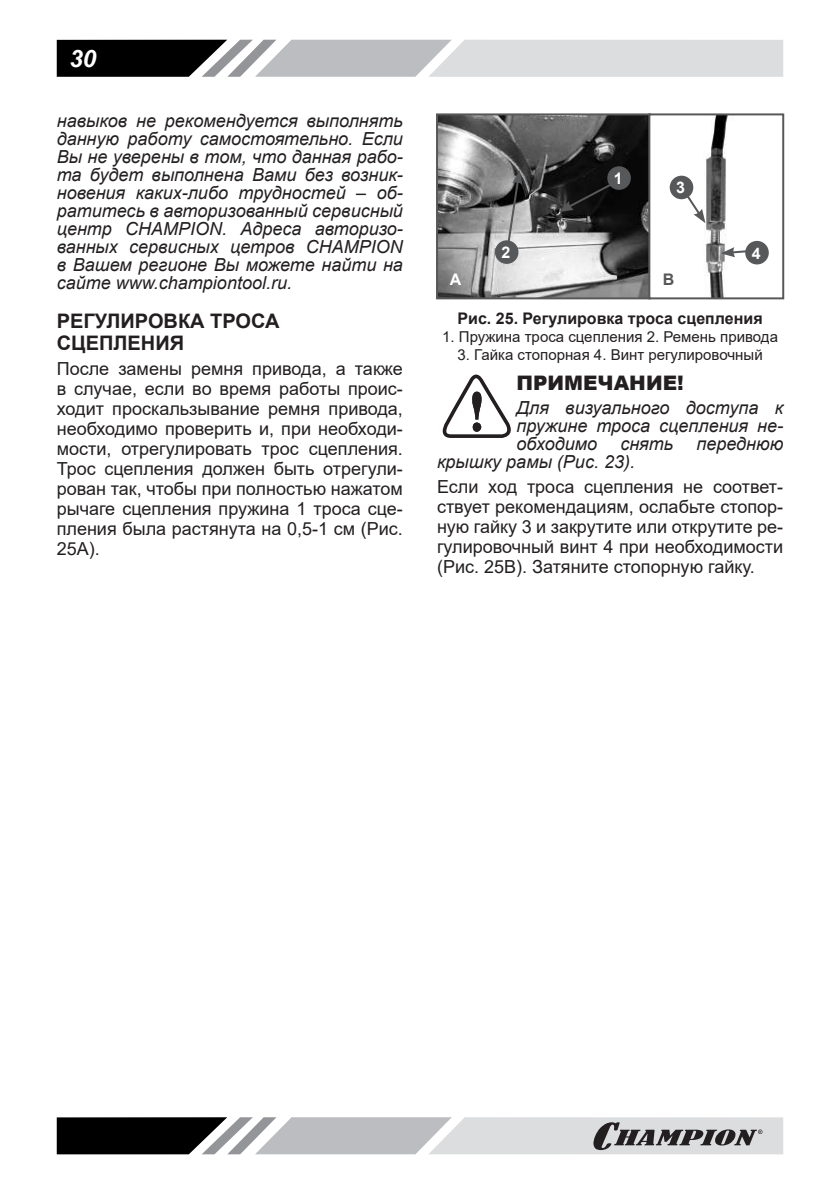
<style>
.page{position:relative;width:840px;height:1191px;background:#fff}
.page>*{position:absolute;margin:0;border:0;box-sizing:border-box;transform-origin:0 0}
.t1{font:italic 700 24px "Arial";color:#fff}
.t2{font:700 20px/22px "Arial";color:#231f20}
.t3{font:900 20px "Arial";color:#231f20}
.t4{font:18px/20px "Arial";color:#231f20;text-align:justify}
.t5{font:italic 18px/18px "Arial";color:#231f20;text-align:justify}
.t6{font:700 16px "Arial";color:#231f20}
.t7{font:700 16px "Arial";color:#fff}
.t8{font:700 16px "Arial";color:#57585a}
.t9{font:15px "Arial";color:#231f20}
</style>
<div class="page">
<svg style="left:57px;top:40px;width:725px;height:37px;background:#a7a8a9"></svg>
<svg style="left:57px;top:1117px;width:725px;height:37px;background:#9c9c9e"></svg>
<img style="left:439px;top:116px;width:208px;height:180px">
<div style="left:436px;top:113px;width:214px;height:186px;border:2px solid #57585a"></div>
<div style="left:648px;top:113px;width:135px;height:186px;border:2px solid #57585a"></div>
<div style="left:744px;top:241px;width:24px;height:23px;background:#57585a;border-radius:50%"></div>
<div style="left:669px;top:176px;width:24px;height:23px;background:#57585a;border-radius:50%"></div>
<div style="left:607px;top:166px;width:23px;height:24px;background:#57585a;border-radius:50%"></div>
<div style="left:494px;top:240px;width:24px;height:24px;background:#57585a;border-radius:50%"></div>
<svg style="left:684px;top:192px;width:21px;height:31px"></svg>
<svg style="left:720px;top:247px;width:27px;height:10px"></svg>
<svg style="left:558px;top:180px;width:58px;height:32px;background:#191a1a"></svg>
<svg style="left:505px;top:170px;width:17px;height:76px"></svg>
<svg style="left:442px;top:374px;width:69px;height:64px"></svg>
<h1 class="t1" style="left:70px;top:42px;width:28px">30</h1>
<p class="t5" style="left:57px;top:111px;width:347px">навыков не рекомендуется выполнять данную работу самостоятельно. Если Вы не уверены в том, что данная рабо&shy;та будет выполнена Вами без возник&shy;новения каких-либо трудностей – об&shy;ратитесь в авторизованный сервисный центр CHAMPION. Адреса авторизо&shy;ванных сервисных цетров CHAMPION в Вашем регионе Вы можете найти на сайте www.championtool.ru.</p>
<p class="t2" style="left:57px;top:310px;width:224px">РЕГУЛИРОВКА ТРОСА<br>СЦЕПЛЕНИЯ</p>
<p class="t4" style="left:57px;top:359px;width:347px">После замены ремня привода, а также в случае, если во время работы проис&shy;ходит проскальзывание ремня привода, необходимо проверить и, при необходи&shy;мости, отрегулировать трос сцепления.<br>Трос сцепления должен быть отрегули&shy;рован так, чтобы при полностью нажатом рычаге сцепления пружина 1 троса сце&shy;пления была растянута на 0,5-1 см (Рис.<br>25А).</p>
<p class="t7" style="left:501px;top:241px;width:10px">2</p>
<p class="t7" style="left:613px;top:167px;width:10px">1</p>
<p class="t7" style="left:676px;top:176px;width:10px">3</p>
<p class="t7" style="left:751px;top:242px;width:10px">4</p>
<p class="t7" style="left:449px;top:268px;width:13px">A</p>
<p class="t8" style="left:662px;top:268px;width:13px">B</p>
<p class="t6" style="left:457px;top:307px;width:306px">Рис. 25. Регулировка троса сцепления</p>
<p class="t9" style="left:442px;top:327px;width:337px">1. Пружина троса сцепления 2. Ремень привода</p>
<p class="t9" style="left:457px;top:345px;width:306px">3. Гайка стопорная 4. Винт регулировочный</p>
<p class="t3" style="left:516px;top:368px;width:169px">ПРИМЕЧАНИЕ!</p>
<p class="t5" style="left:516px;top:398px;width:268px">Для визуального доступа к пружине троса сцепления не&shy;обходимо</p>
<p class="t5" style="left:620px;top:434px;width:54px">снять</p>
<p class="t5" style="left:696px;top:434px;width:88px">переднюю</p>
<p class="t5" style="left:437px;top:452px;width:199px">крышку рамы (Рис. 23).</p>
<p class="t4" style="left:437px;top:477px;width:347px">Если ход троса сцепления не соответ&shy;ствует рекомендациям, ослабьте стопор&shy;ную гайку 3 и закрутите или открутите ре&shy;гулировочный винт 4 при необходимости (Рис. 25В). Затяните стопорную гайку.</p>
</div>
